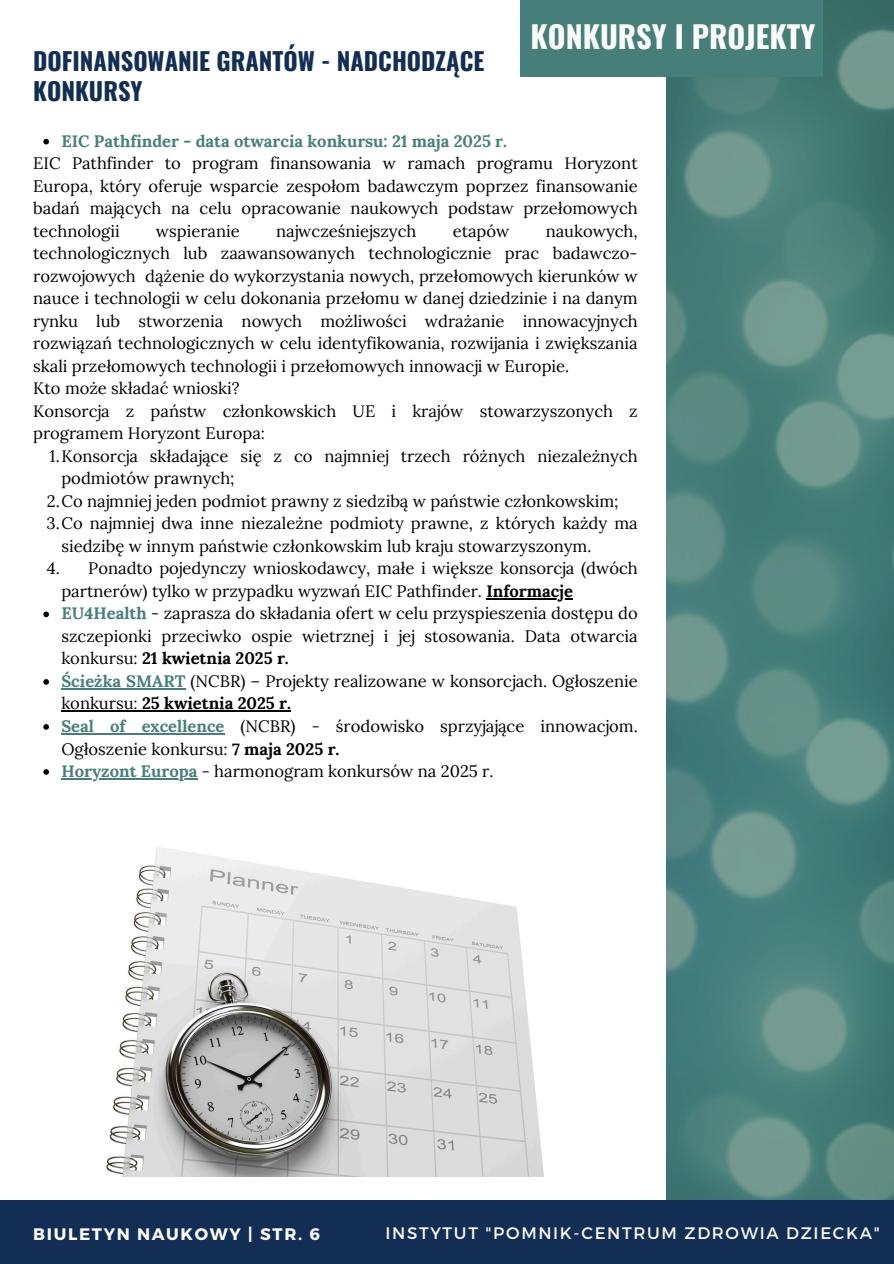
<style>
.page{position:relative;width:894px;height:1264px;background:#fff}
.page>*{position:absolute;margin:0;border:0;box-sizing:border-box;transform-origin:0 0}
.t1{font:700 30.45px "Oswald";color:#fafafa}
.t2{font:700 24.45px/30.3px "Oswald";color:#132e54}
.t3{font:16.65px "Montserrat";letter-spacing:.1em;color:#fafafa}
.t4{font:700 16.65px "Montserrat";letter-spacing:.1em;color:#fafafa}
.t5{font:16.5px/22.5px "Lora";color:#000}
.t6{font:700 16.5px "Lora";color:#467f79}
.t7{font:700 16.5px/22.5px "Lora";color:#000}
.s1{font-weight:700}
.s2{font-weight:700;color:#467f79}
.s3{font-weight:400}
.s4{color:#467f79}
</style>
<div class="page">
<div style="left:0;top:1199px;width:893px;height:64px;background:#132e54"></div>
<img style="left:666px;top:0;width:227px;height:1199px">
<div style="left:520px;top:0;width:302px;height:77px;background:#467f79"></div>
<img style="left:106px;top:847px;width:438px;height:329px">
<svg style="left:43px;top:139px;width:6px;height:5px"></svg>
<hr style="left:486px;top:598px;width:87px;height:1px;background:#000">
<svg style="left:43px;top:611px;width:6px;height:6px"></svg>
<svg style="left:43px;top:679px;width:6px;height:5px"></svg>
<hr style="left:61px;top:688px;width:124px;height:1px;background:#467f79">
<hr style="left:61px;top:710px;width:81px;height:1px;background:#000">
<hr style="left:142px;top:710px;width:149px;height:1px;background:#000">
<svg style="left:43px;top:724px;width:6px;height:5px"></svg>
<hr style="left:61px;top:733px;width:163px;height:1px;background:#467f79">
<svg style="left:43px;top:769px;width:6px;height:5px"></svg>
<hr style="left:61px;top:778px;width:136px;height:1px;background:#467f79">
<h1 class="t1" style="left:530px;top:13px;width:286px">KONKURSY I PROJEKTY</h1>
<h2 class="t2" style="left:33px;top:45px;width:452px">DOFINANSOWANIE GRANTÓW - NADCHODZĄCE<br>KONKURSY</h2>
<p class="t6" style="left:61px;top:130px;width:447px">EIC Pathfinder - data otwarcia konkursu: 21 maja 2025 r.</p>
<p class="t5" style="left:33px;top:152px;width:606px;text-align:justify">EIC Pathfinder to program finansowania w ramach programu Horyzont Europa, który oferuje wsparcie zespołom badawczym poprzez finansowanie badań mających na celu opracowanie naukowych podstaw przełomowych technologii</p>
<p class="t5" style="left:156px;top:219px;width:85px">wspieranie</p>
<p class="t5" style="left:276px;top:219px;width:142px">najwcześniejszych</p>
<p class="t5" style="left:452px;top:219px;width:58px">etapów</p>
<p class="t5" style="left:33px;top:219px;width:606px;text-align:justify;text-indent:512px">naukowych, technologicznych lub zaawansowanych technologicznie prac badawczo&shy;rozwojowych dążenie do wykorzystania nowych, przełomowych kierunków w nauce i technologii w celu dokonania przełomu w danej dziedzinie i na danym rynku lub stworzenia nowych możliwości wdrażanie innowacyjnych rozwiązań technologicznych w celu identyfikowania, rozwijania i zwiększania skali przełomowych technologii i przełomowych innowacji w Europie.</p>
<p class="t5" style="left:33px;top:377px;width:208px">Kto może składać wnioski?</p>
<p class="t5" style="left:33px;top:399px;width:606px">Konsorcja z państw członkowskich UE i krajów stowarzyszonych z programem Horyzont Europa:</p>
<p class="t5" style="left:61px;top:444px;width:577px;text-indent:-12px">1.Konsorcja składające się z co najmniej trzech różnych niezależnych podmiotów prawnych;</p>
<p class="t5" style="left:47px;top:489px;width:573px">2.Co najmniej jeden podmiot prawny z siedzibą w państwie członkowskim;</p>
<p class="t5" style="left:61px;top:512px;width:577px;text-indent:-15px">3.Co najmniej dwa inne niezależne podmioty prawne, z których każdy ma siedzibę w innym państwie członkowskim lub kraju stowarzyszonym.</p>
<p class="t5" style="left:61px;top:557px;width:577px;text-indent:27px">Ponadto pojedynczy wnioskodawcy, małe i większe konsorcja (dwóch partnerów) tylko w przypadku wyzwań EIC Pathfinder. <span class="s1">Informacje</span></p>
<p class="t5" style="left:47px;top:557px;width:15px">4.</p>
<p class="t5" style="left:61px;top:602px;width:577px"><span class="s2">EU4Health</span> - zaprasza do składania ofert w celu przyspieszenia dostępu do</p>
<p class="t5" style="left:61px;top:624px;width:577px">szczepionki przeciwko ospie wietrznej i jej stosowania. Data otwarcia konkursu: <span class="s1">21 kwietnia 2025 r.<br></span><span class="s2">Ścieżka SMART</span> (NCBR) – Projekty realizowane w konsorcjach. Ogłoszenie</p>
<p class="t7" style="left:61px;top:692px;width:231px"><span class="s3">konkursu:</span> 25 kwietnia 2025 r.<br><span class="s4">Seal of excellence</span></p>
<p class="t5" style="left:61px;top:714px;width:577px;text-indent:179px">(NCBR) - środowisko sprzyjające innowacjom.<br>Ogłoszenie konkursu: <span class="s1">7 maja 2025 r.<br></span><span class="s2">Horyzont Europa</span> - harmonogram konkursów na 2025 r.</p>
<p class="t4" style="left:33px;top:1222px;width:288px">BIULETYN NAUKOWY | STR. 6</p>
<p class="t3" style="left:385px;top:1222px;width:495px">INSTYTUT "POMNIK-CENTRUM ZDROWIA DZIECKA"</p>
</div>
